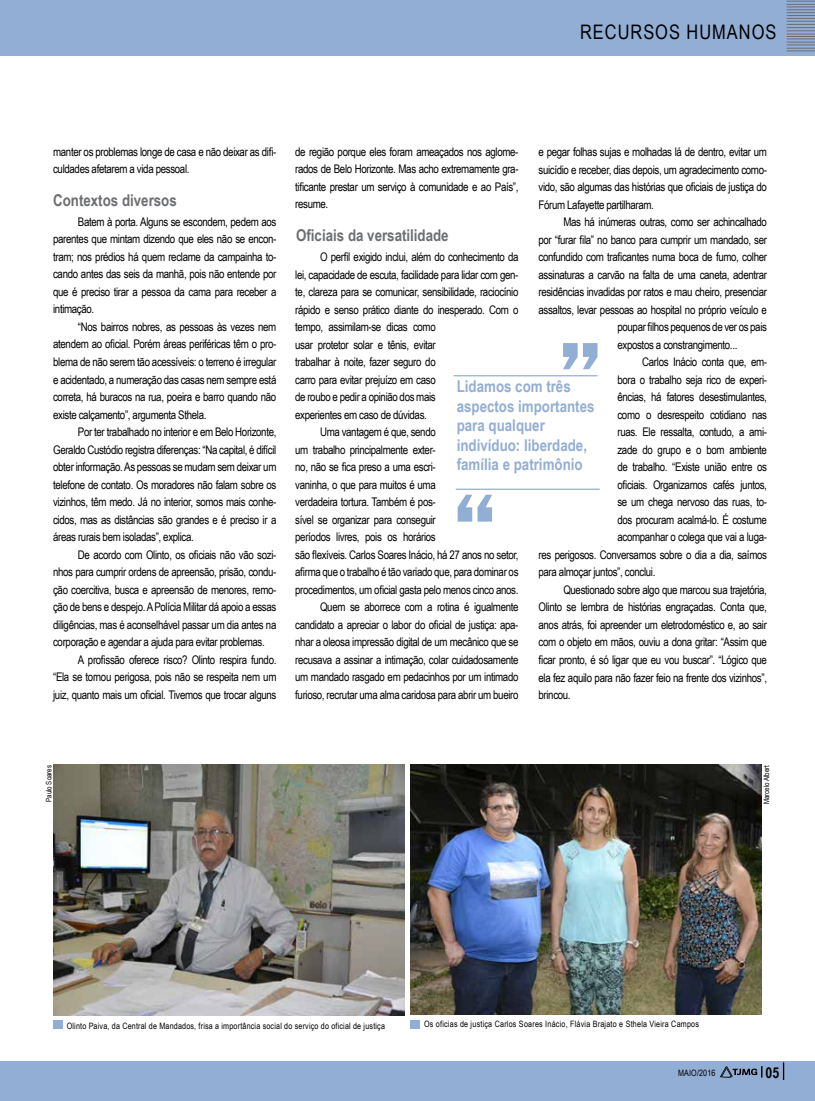
<style>
.page{position:relative;width:815px;height:1101px;background:#fff}
.page>*{position:absolute;margin:0;border:0;box-sizing:border-box;transform-origin:0 0}
.t1{font:20px "Arial Narrow";color:#000}
.t2{font:700 16.25px/19.5px "Arial Narrow";color:#93aed4}
.t3{font:700 16.25px "Arial Narrow";color:#6d6e71}
.t4{font:700 15px "Arial Narrow";color:#000}
.t5{font:11.88px/17.5px "Arial Narrow";letter-spacing:-.03em;color:#000;text-align:justify}
.t6{font:8.75px "Arial Narrow";letter-spacing:.02em;color:#000}
.t7{font:7.5px "Arial Narrow";color:#000}
</style>
<div class="page">
<svg style="left:563px;top:343px;width:34px;height:26px"></svg>
<svg style="left:458px;top:494px;width:34px;height:27px"></svg>
<hr style="left:456px;top:488px;width:144px;height:2px;background:#93aed4">
<hr style="left:454px;top:375px;width:144px;height:1px;background:#93aed4">
<div style="left:0;top:1061px;width:815px;height:39px;background:#93aed4"></div>
<svg style="left:720px;top:1066px;width:43px;height:11px"></svg>
<svg style="left:783px;top:1062px;width:1px;height:17px"></svg>
<div style="left:0;top:0;width:815px;height:56px;background:#93aed4"></div>
<div style="left:53px;top:1019px;width:9px;height:9px;background:#93aed4"></div>
<div style="left:411px;top:1020px;width:9px;height:8px;background:#93aed4"></div>
<svg style="left:787px;top:1px;width:28px;height:51px"></svg>
<img style="left:411px;top:764px;width:351px;height:250px">
<img style="left:53px;top:764px;width:352px;height:250px">
<h1 class="t1" style="left:580px;top:17px;width:26px">Recursos</h1>
<h1 class="t1" style="left:687px;top:17px;width:27px">Humanos</h1>
<p class="t5" style="left:53px;top:142px;width:225px">manter os problemas longe de casa e não deixar as difi&shy;culdades afetarem a vida pessoal.</p>
<h2 class="t3" style="left:53px;top:188px;width:125px">Contextos diversos</h2>
<p class="t5" style="left:53px;top:212px;width:225px;text-indent:25px">Batem à porta. Alguns se escondem, pedem aos parentes que mintam dizendo que eles não se encon&shy;tram; nos prédios há quem reclame da campainha to&shy;cando antes das seis da manhã, pois não entende por que é preciso tirar a pessoa da cama para receber a intimação.</p>
<p class="t5" style="left:53px;top:317px;width:225px;text-indent:25px">“Nos bairros nobres, as pessoas às vezes nem atendem ao oficial. Porém áreas periféricas têm o pro&shy;blema de não serem tão acessíveis: o terreno é irregular e acidentado, a numeração das casas nem sempre está correta, há buracos na rua, poeira e barro quando não existe calçamento”, argumenta Sthela.</p>
<p class="t5" style="left:53px;top:422px;width:225px;text-indent:25px">Por ter trabalhado no interior e em Belo Horizonte, Geraldo Custódio registra diferenças: “Na capital, é difícil obter informação. As pessoas se mudam sem deixar um telefone de contato. Os moradores não falam sobre os vizinhos, têm medo. Já no interior, somos mais conhe&shy;cidos, mas as distâncias são grandes e é preciso ir a áreas rurais bem isoladas”, explica.</p>
<p class="t5" style="left:78px;top:545px;width:200px">De acordo com Olinto, os oficiais não vão sozi-</p>
<p class="t5" style="left:53px;top:562px;width:225px">nhos para cumprir ordens de apreensão, prisão, condu-</p>
<p class="t5" style="left:53px;top:580px;width:225px">ção coercitiva, busca e apreensão de menores, remo-</p>
<p class="t5" style="left:53px;top:597px;width:225px">ção de bens e despejo. A Polícia Militar dá apoio a essas</p>
<p class="t5" style="left:53px;top:615px;width:225px">diligências, mas é aconselhável passar um dia antes na</p>
<p class="t5" style="left:53px;top:632px;width:213px">corporação e agendar a ajuda para evitar problemas.</p>
<p class="t5" style="left:78px;top:650px;width:200px">A profissão oferece risco? Olinto respira fundo.</p>
<p class="t5" style="left:53px;top:667px;width:225px">“Ela se tornou perigosa, pois não se respeita nem um</p>
<p class="t5" style="left:53px;top:685px;width:225px">juiz, quanto mais um oficial. Tivemos que trocar alguns</p>
<p class="t5" style="left:295px;top:142px;width:225px">de região porque eles foram ameaçados nos aglome&shy;rados de Belo Horizonte. Mas acho extremamente gra&shy;tificante prestar um serviço à comunidade e ao País”, resume.</p>
<p class="t5" style="left:539px;top:143px;width:230px">e pegar folhas sujas e molhadas lá de dentro, evitar um suicídio e receber, dias depois, um agradecimento como&shy;vido, são algumas das histórias que oficiais de justiça do Fórum Lafayette partilharam.</p>
<p class="t5" style="left:563px;top:213px;width:205px">Mas há inúmeras outras, como ser achincalhado</p>
<p class="t5" style="left:539px;top:230px;width:230px">por “furar fila” no banco para cumprir um mandado, ser</p>
<p class="t5" style="left:539px;top:248px;width:230px">confundido com traficantes numa boca de fumo, colher</p>
<p class="t5" style="left:539px;top:265px;width:230px">assinaturas a carvão na falta de uma caneta, adentrar</p>
<p class="t5" style="left:539px;top:283px;width:230px">residências invadidas por ratos e mau cheiro, presenciar</p>
<p class="t5" style="left:539px;top:300px;width:230px">assaltos, levar pessoas ao hospital no próprio veículo e</p>
<p class="t5" style="left:617px;top:318px;width:151px">poupar filhos pequenos de ver os pais</p>
<p class="t5" style="left:617px;top:335px;width:121px">expostos a constrangimento...</p>
<p class="t5" style="left:642px;top:353px;width:126px">Carlos Inácio conta que, em-</p>
<p class="t5" style="left:617px;top:370px;width:151px">bora o trabalho seja rico de experi-</p>
<p class="t5" style="left:617px;top:388px;width:151px">ências, há fatores desestimulantes,</p>
<p class="t5" style="left:617px;top:405px;width:151px">como o desrespeito cotidiano nas</p>
<p class="t5" style="left:617px;top:423px;width:151px">ruas. Ele ressalta, contudo, a ami-</p>
<p class="t5" style="left:617px;top:440px;width:151px">zade do grupo e o bom ambiente</p>
<p class="t5" style="left:617px;top:458px;width:151px">de trabalho. “Existe união entre os</p>
<p class="t5" style="left:617px;top:475px;width:151px">oficiais. Organizamos cafés juntos,</p>
<p class="t5" style="left:617px;top:493px;width:151px">se um chega nervoso das ruas, to-</p>
<p class="t5" style="left:617px;top:510px;width:151px">dos procuram acalmá-lo. É costume</p>
<p class="t5" style="left:617px;top:528px;width:151px">acompanhar o colega que vai a luga-</p>
<p class="t5" style="left:539px;top:545px;width:230px">res perigosos. Conversamos sobre o dia a dia, saímos</p>
<p class="t5" style="left:539px;top:563px;width:118px">para almoçar juntos”, conclui.</p>
<p class="t5" style="left:563px;top:580px;width:205px">Questionado sobre algo que marcou sua trajetória,</p>
<p class="t5" style="left:539px;top:598px;width:230px">Olinto se lembra de histórias engraçadas. Conta que,</p>
<p class="t5" style="left:539px;top:615px;width:230px">anos atrás, foi apreender um eletrodoméstico e, ao sair</p>
<p class="t5" style="left:539px;top:633px;width:230px">com o objeto em mãos, ouviu a dona gritar: “Assim que</p>
<p class="t5" style="left:539px;top:650px;width:230px">ficar pronto, é só ligar que eu vou buscar”. “Lógico que</p>
<p class="t5" style="left:539px;top:668px;width:230px">ela fez aquilo para não fazer feio na frente dos vizinhos”,</p>
<p class="t5" style="left:539px;top:685px;width:34px">brincou.</p>
<h2 class="t3" style="left:296px;top:222px;width:154px">Oficiais da versatilidade</h2>
<p class="t5" style="left:320px;top:247px;width:200px">O perfil exigido inclui, além do conhecimento da</p>
<p class="t5" style="left:295px;top:265px;width:225px">lei, capacidade de escuta, facilidade para lidar com gen-</p>
<p class="t5" style="left:295px;top:282px;width:225px">te, clareza para se comunicar, sensibilidade, raciocínio</p>
<p class="t5" style="left:295px;top:300px;width:225px">rápido e senso prático diante do inesperado. Com o</p>
<p class="t5" style="left:295px;top:317px;width:142px">tempo, assimilam-se dicas como</p>
<p class="t5" style="left:295px;top:335px;width:142px">usar protetor solar e tênis, evitar</p>
<p class="t5" style="left:295px;top:352px;width:142px">trabalhar à noite, fazer seguro do</p>
<p class="t5" style="left:295px;top:370px;width:142px">carro para evitar prejuízo em caso</p>
<p class="t5" style="left:295px;top:387px;width:142px">de roubo e pedir a opinião dos mais</p>
<p class="t5" style="left:295px;top:405px;width:133px">experientes em caso de dúvidas.</p>
<p class="t5" style="left:320px;top:422px;width:117px">Uma vantagem é que, sendo</p>
<p class="t5" style="left:295px;top:440px;width:142px">um trabalho principalmente exter-</p>
<p class="t5" style="left:295px;top:457px;width:142px">no, não se fica preso a uma escri-</p>
<p class="t5" style="left:295px;top:475px;width:142px">vaninha, o que para muitos é uma</p>
<p class="t5" style="left:295px;top:492px;width:142px">verdadeira tortura. Também é pos-</p>
<p class="t5" style="left:295px;top:510px;width:142px">sível se organizar para conseguir</p>
<p class="t5" style="left:295px;top:527px;width:142px">períodos livres, pois os horários</p>
<p class="t5" style="left:295px;top:545px;width:225px">são flexíveis. Carlos Soares Inácio, há 27 anos no setor,</p>
<p class="t5" style="left:295px;top:563px;width:225px">afirma que o trabalho é tão variado que, para dominar os</p>
<p class="t5" style="left:295px;top:580px;width:225px">procedimentos, um oficial gasta pelo menos cinco anos.</p>
<p class="t5" style="left:320px;top:598px;width:200px">Quem se aborrece com a rotina é igualmente</p>
<p class="t5" style="left:295px;top:615px;width:225px">candidato a apreciar o labor do oficial de justiça: apa-</p>
<p class="t5" style="left:295px;top:633px;width:225px">nhar a oleosa impressão digital de um mecânico que se</p>
<p class="t5" style="left:295px;top:650px;width:225px">recusava a assinar a intimação, colar cuidadosamente</p>
<p class="t5" style="left:295px;top:668px;width:225px">um mandado rasgado em pedacinhos por um intimado</p>
<p class="t5" style="left:295px;top:685px;width:225px">furioso, recrutar uma alma caridosa para abrir um bueiro</p>
<h2 class="t2" style="left:457px;top:376px;width:139px">Lidamos com três aspectos importantes para qualquer indivíduo: liberdade, família e patrimônio</h2>
<p class="t7" style="left:43px;top:801px;width:38px;rotate:-90deg">Paulo Soares</p>
<p class="t7" style="left:761px;top:804px;width:41px;rotate:-90deg">Marcelo Albert</p>
<p class="t6" style="left:67px;top:1019px;width:320px">Olinto Paiva, da Central de Mandados, frisa a importância social do serviço do oficial de justiça</p>
<p class="t6" style="left:424px;top:1016px;width:276px">Os oficias de justiça Carlos Soares Inácio, Flávia Brajato e Sthela Vieira Campos</p>
<p class="t6" style="left:678px;top:1065px;width:39px">MAIO/2016</p>
<p class="t4" style="left:766px;top:1060px;width:15px">05</p>
</div>
